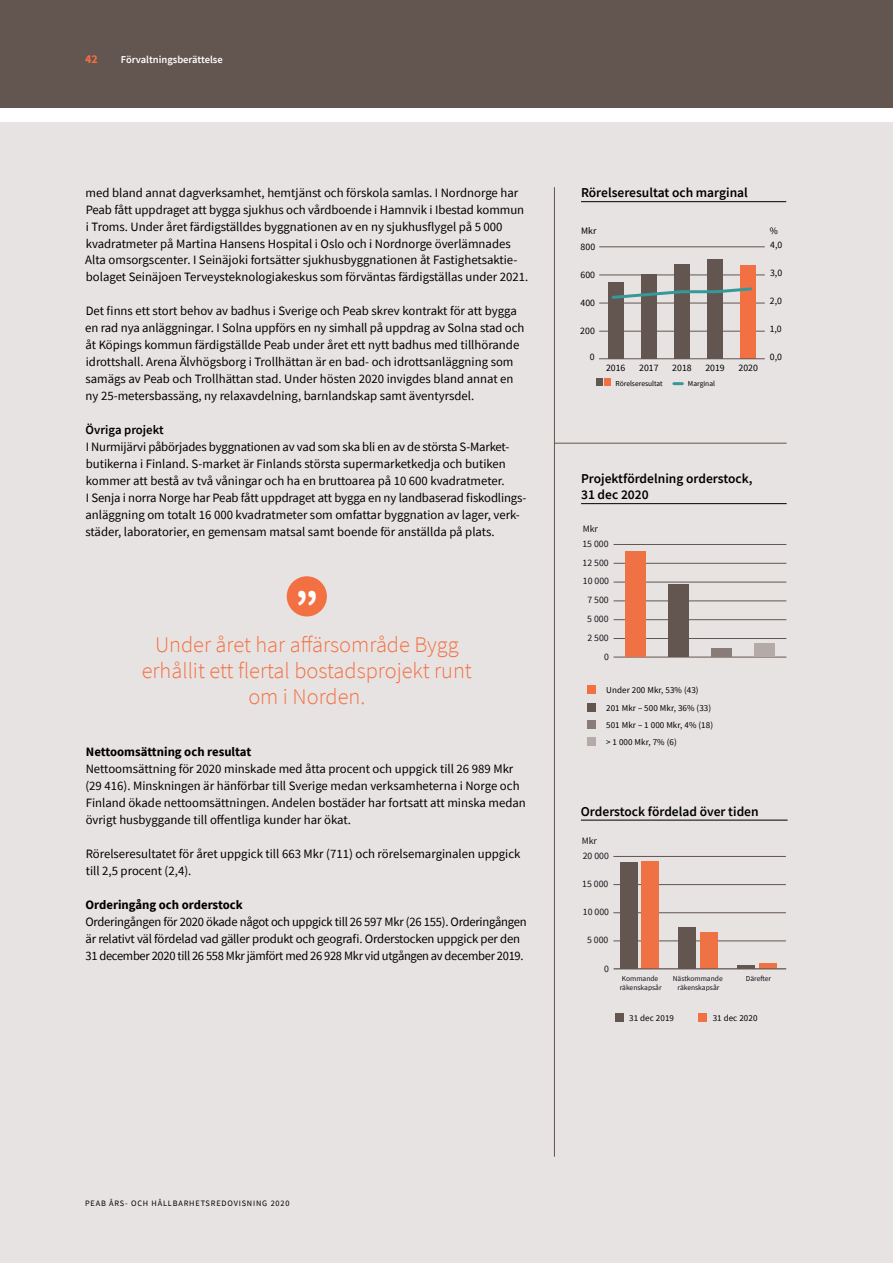
<style>
.page{position:relative;width:893px;height:1263px;background:#fff}
.page>*{position:absolute;margin:0;border:0;box-sizing:border-box;transform-origin:0 0}
.t1{font:700 43.05px "Source Sans Pro";color:#fff}
.t2{font:300 22.35px/26.1px "Source Sans Pro";color:#f37043;text-align:center}
.t3{font:600 13.5px/16.2px "Source Sans Pro";color:#000}
.t4{font:12.75px/17px "Source Sans Pro";color:#000}
.t5{font:12.75px/17px "Source Sans Pro";letter-spacing:-.02em;color:#000}
.t6{font:700 12.75px "Source Sans Pro";color:#000}
.t7{font:600 12.75px "Source Sans Pro";color:#000}
.t8{font:700 12px "Source Sans Pro";color:#f37043}
.t9{font:600 10.5px "Source Sans Pro";color:#fff}
.t10{font:9.75px "Source Sans Pro";color:#14141c}
.t11{font:9.75px "Source Sans Pro";color:#000}
.t12{font:9px/17.2px "Source Sans Pro";letter-spacing:.01em;color:#000}
.t13{font:8.25px "Source Sans Pro";letter-spacing:.1em;color:#000}
.t14{font:7.5px/9px "Source Sans Pro";color:#14141c}
.t15{font:7.5px "Source Sans Pro";color:#000}
</style>
<div class="page">
<div style="left:0;top:0;width:893px;height:107px;background:#63554f"></div>
<div style="left:0;top:122px;width:893px;height:1141px;background:#e7e3e2"></div>
<hr style="left:554px;top:187px;width:1px;height:970px;background:#63554f">
<div style="left:287px;top:576px;width:40px;height:40px;background:#f37043;border-radius:50%"></div>
<hr style="left:581px;top:503px;width:206px;height:1px;background:#000">
<hr style="left:614px;top:657px;width:172px;height:1px;background:#63554f">
<hr style="left:614px;top:638px;width:172px;height:1px;background:#63554f">
<hr style="left:614px;top:619px;width:172px;height:1px;background:#63554f">
<hr style="left:614px;top:601px;width:172px;height:1px;background:#63554f">
<hr style="left:614px;top:582px;width:172px;height:1px;background:#63554f">
<hr style="left:614px;top:563px;width:172px;height:1px;background:#63554f">
<hr style="left:614px;top:544px;width:172px;height:1px;background:#63554f">
<div style="left:625px;top:551px;width:20px;height:106px;background:#ef7244"></div>
<div style="left:668px;top:585px;width:21px;height:72px;background:#63554f"></div>
<div style="left:711px;top:648px;width:21px;height:9px;background:#897c78"></div>
<div style="left:754px;top:643px;width:21px;height:14px;background:#b4aba8"></div>
<div style="left:587px;top:685px;width:8px;height:9px;background:#f37043"></div>
<div style="left:587px;top:703px;width:8px;height:8px;background:#63554f"></div>
<div style="left:587px;top:720px;width:8px;height:9px;background:#897c78"></div>
<div style="left:587px;top:737px;width:8px;height:9px;background:#b4aba8"></div>
<hr style="left:554px;top:443px;width:233px;height:1px;background:#63554f">
<hr style="left:581px;top:201px;width:205px;height:1px;background:#000">
<hr style="left:599px;top:331px;width:166px;height:1px;background:#63554f">
<hr style="left:599px;top:303px;width:166px;height:1px;background:#63554f">
<hr style="left:599px;top:275px;width:166px;height:1px;background:#63554f">
<hr style="left:599px;top:247px;width:166px;height:1px;background:#63554f">
<div style="left:608px;top:283px;width:16px;height:76px;background:#63554f"></div>
<div style="left:641px;top:274px;width:16px;height:85px;background:#63554f"></div>
<div style="left:674px;top:265px;width:16px;height:94px;background:#63554f"></div>
<div style="left:707px;top:259px;width:16px;height:100px;background:#63554f"></div>
<div style="left:740px;top:266px;width:16px;height:93px;background:#f37043"></div>
<hr style="left:599px;top:358px;width:166px;height:1px;background:#63554f">
<svg style="left:611px;top:290px;width:74px;height:9px"></svg>
<hr style="left:682px;top:290px;width:34px;height:3px;background:#369999">
<svg style="left:713px;top:287px;width:40px;height:7px"></svg>
<svg style="left:674px;top:382px;width:8px;height:3px"></svg>
<div style="left:596px;top:379px;width:7px;height:7px;background:#63554f"></div>
<div style="left:604px;top:379px;width:6px;height:7px;background:#f37043"></div>
<hr style="left:581px;top:820px;width:207px;height:1px;background:#000">
<hr style="left:613px;top:941px;width:173px;height:1px;background:#63554f">
<hr style="left:613px;top:912px;width:173px;height:1px;background:#63554f">
<hr style="left:613px;top:884px;width:173px;height:1px;background:#63554f">
<hr style="left:613px;top:856px;width:173px;height:1px;background:#63554f">
<div style="left:620px;top:862px;width:17px;height:106px;background:#63554f"></div>
<div style="left:642px;top:861px;width:17px;height:107px;background:#ef7244"></div>
<div style="left:679px;top:927px;width:17px;height:42px;background:#63554f"></div>
<div style="left:700px;top:932px;width:18px;height:36px;background:#ef7244"></div>
<hr style="left:737px;top:965px;width:18px;height:3px;background:#63554f">
<div style="left:759px;top:963px;width:17px;height:6px;background:#ef7244"></div>
<hr style="left:614px;top:968px;width:172px;height:1px;background:#63554f">
<div style="left:616px;top:1013px;width:8px;height:8px;background:#63554f"></div>
<div style="left:698px;top:1013px;width:9px;height:8px;background:#f37043"></div>
<p class="t8" style="left:85px;top:51px;width:14px">42</p>
<p class="t9" style="left:121px;top:53px;width:103px">Förvaltningsberättelse</p>
<p class="t4" style="left:85px;top:184px;width:444px">med bland annat dagverksamhet, hemtjänst och förskola samlas. I Nordnorge har Peab fått uppdraget att bygga sjukhus och vårdboende i Hamnvik i Ibestad kommun i Troms. Under året färdigställdes byggnationen av en ny sjukhusflygel på 5 000 kvadratmeter på Martina Hansens Hospital i Oslo och i Nordnorge överlämnades Alta omsorgscenter. I Seinäjoki fortsätter sjukhusbyggnationen åt Fastighetsaktie&shy;bolaget Seinäjoen Terveysteknologiakeskus som förväntas färdigställas under 2021.</p>
<p class="t4" style="left:85px;top:302px;width:441px">Det finns ett stort behov av badhus i Sverige och Peab skrev kontrakt för att bygga en rad nya anläggningar. I Solna uppförs en ny simhall på uppdrag av Solna stad och åt Köpings kommun färdigställde Peab under året ett nytt badhus med tillhörande idrottshall. Arena Älvhögsborg i Trollhättan är en bad- och idrottsanläggning som samägs av Peab och Trollhättan stad. Under hösten 2020 invigdes bland annat en ny 25-metersbassäng, ny relaxavdelning, barnlandskap samt äventyrsdel.</p>
<p class="t7" style="left:86px;top:421px;width:80px">Övriga projekt</p>
<p class="t4" style="left:85px;top:438px;width:443px">I Nurmijärvi påbörjades byggnationen av vad som ska bli en av de största S-Market&shy;butikerna i Finland. S-market är Finlands största supermarketkedja och butiken kommer att bestå av två våningar och ha en bruttoarea på 10 600 kvadratmeter.<br>I Senja i norra Norge har Peab fått uppdraget att bygga en ny landbaserad fiskodlings&shy;anläggning om totalt 16 000 kvadratmeter som omfattar byggnation av lager, verk&shy;städer, laboratorier, en gemensam matsal samt boende för anställda på plats.</p>
<h1 class="t1" style="left:295px;top:577px;width:25px">”</h1>
<h2 class="t2" style="left:142px;top:632px;width:332px">Under året har affärsområde Bygg erhållit ett flertal bostadsprojekt runt om i Norden.</h2>
<p class="t6" style="left:86px;top:743px;width:167px">Nettoomsättning och resultat</p>
<p class="t4" style="left:85px;top:760px;width:442px">Nettoomsättning för 2020 minskade med åtta procent och uppgick till 26 989 Mkr (29 416). Minskningen är hänförbar till Sverige medan verksamheterna i Norge och Finland ökade nettoomsättningen. Andelen bostäder har fortsatt att minska medan övrigt husbyggande till offentliga kunder har ökat.</p>
<p class="t4" style="left:86px;top:845px;width:436px">Rörelseresultatet för året uppgick till 663 Mkr (711) och rörelsemarginalen uppgick till 2,5 procent (2,4).</p>
<p class="t6" style="left:85px;top:896px;width:159px">Orderingång och orderstock</p>
<p class="t5" style="left:85px;top:913px;width:443px">Orderingången för 2020 ökade något och uppgick till 26 597 Mkr (26 155). Orderingången är relativt väl fördelad vad gäller produkt och geografi. Orderstocken uppgick per den<br>31 december 2020 till 26 558 Mkr jämfört med 26 928 Mkr vid utgången av december 2019.</p>
<p class="t3" style="left:581px;top:184px;width:168px">Rörelseresultat och marginal</p>
<p class="t11" style="left:581px;top:225px;width:17px">Mkr</p>
<p class="t11" style="left:770px;top:225px;width:10px">%</p>
<p class="t11" style="left:581px;top:240px;width:16px">800</p>
<p class="t11" style="left:770px;top:239px;width:14px">4,0</p>
<p class="t11" style="left:581px;top:268px;width:16px">600</p>
<p class="t11" style="left:770px;top:267px;width:14px">3,0</p>
<p class="t11" style="left:581px;top:296px;width:16px">400</p>
<p class="t11" style="left:770px;top:295px;width:14px">2,0</p>
<p class="t11" style="left:580px;top:324px;width:16px">200</p>
<p class="t11" style="left:770px;top:323px;width:14px">1,0</p>
<p class="t11" style="left:590px;top:351px;width:6px">0</p>
<p class="t11" style="left:770px;top:351px;width:14px">0,0</p>
<p class="t11" style="left:606px;top:361px;width:21px">2016</p>
<p class="t11" style="left:639px;top:361px;width:21px">2017</p>
<p class="t11" style="left:672px;top:361px;width:21px">2018</p>
<p class="t11" style="left:705px;top:361px;width:21px">2019</p>
<p class="t11" style="left:739px;top:361px;width:21px">2020</p>
<p class="t15" style="left:615px;top:379px;width:49px">Rörelseresultat</p>
<p class="t15" style="left:688px;top:379px;width:29px">Marginal</p>
<p class="t3" style="left:581px;top:470px;width:173px">Projektfördelning orderstock,<br>31 dec 2020</p>
<p class="t10" style="left:583px;top:522px;width:17px">Mkr</p>
<p class="t10" style="left:582px;top:537px;width:28px">15 000</p>
<p class="t10" style="left:582px;top:556px;width:28px">12 500</p>
<p class="t10" style="left:583px;top:575px;width:28px">10 000</p>
<p class="t10" style="left:587px;top:594px;width:23px">7 500</p>
<p class="t10" style="left:587px;top:613px;width:23px">5 000</p>
<p class="t10" style="left:587px;top:631px;width:23px">2 500</p>
<p class="t10" style="left:604px;top:651px;width:6px">0</p>
<p class="t12" style="left:606px;top:682px;width:108px">Under 200 Mkr, 53% (43)<br>201 Mkr – 500 Mkr, 36% (33)<br>501 Mkr – 1 000 Mkr, 4% (18) &gt; 1 000 Mkr, 7% (6)</p>
<p class="t3" style="left:581px;top:803px;width:179px">Orderstock fördelad över tiden</p>
<p class="t10" style="left:582px;top:834px;width:17px">Mkr</p>
<p class="t10" style="left:583px;top:849px;width:28px">20 000</p>
<p class="t10" style="left:582px;top:877px;width:28px">15 000</p>
<p class="t10" style="left:583px;top:906px;width:28px">10 000</p>
<p class="t10" style="left:587px;top:934px;width:23px">5 000</p>
<p class="t10" style="left:604px;top:962px;width:6px">0</p>
<p class="t14" style="left:620px;top:974px;width:43px">Kommande räkenskapsår</p>
<p class="t14" style="left:673px;top:974px;width:51px;text-align:center">Nästkommande räkenskapsår</p>
<p class="t14" style="left:746px;top:974px;width:27px">Därefter</p>
<p class="t12" style="left:629px;top:1009px;width:46px">31 dec 2019</p>
<p class="t12" style="left:713px;top:1009px;width:46px">31 dec 2020</p>
<p class="t13" style="left:85px;top:1198px;width:206px">PEAB ÅRS- OCH HÅLLBARHETSREDOVISNING 2020</p>
</div>
